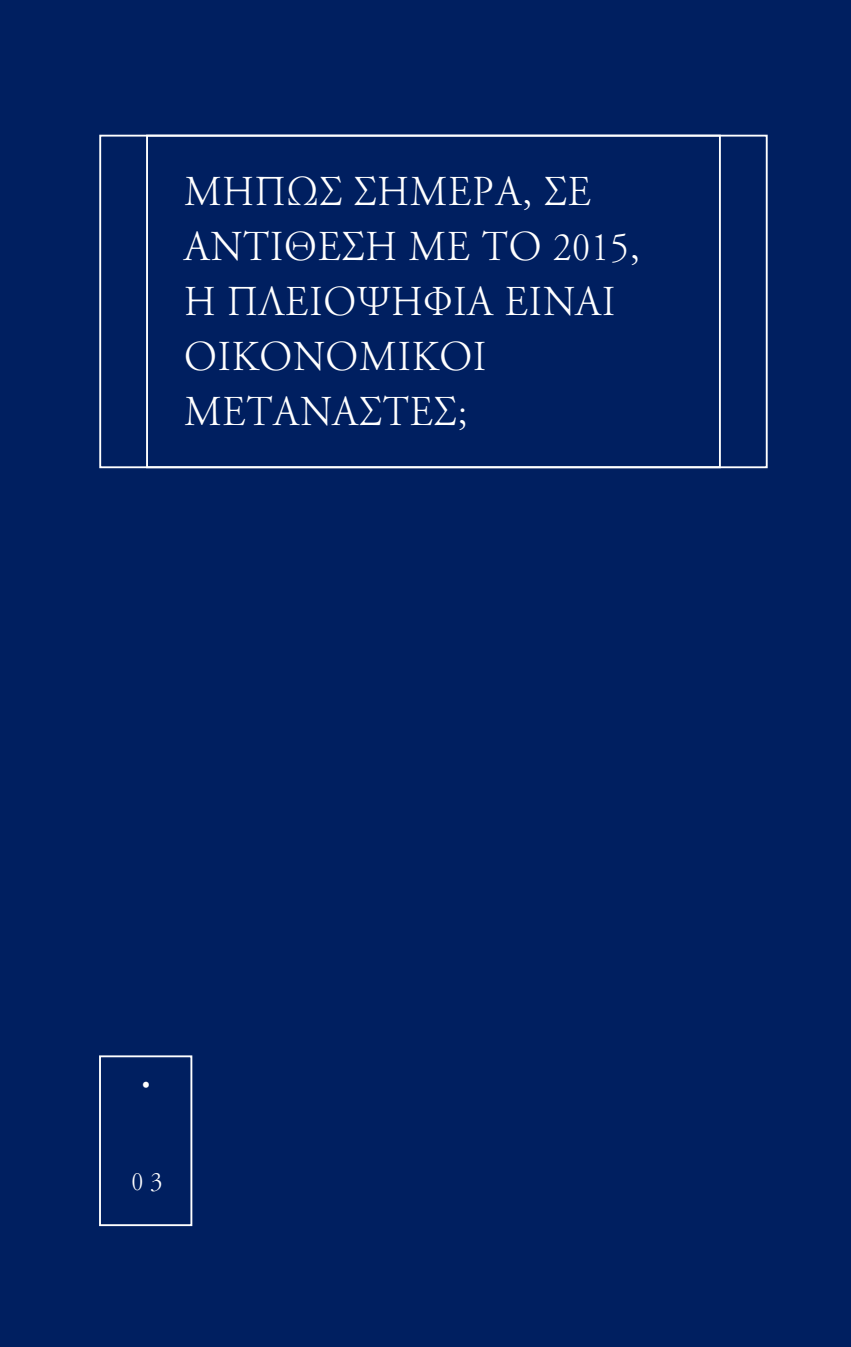
<style>
.page{position:relative;width:851px;height:1347px;background:#fff}
.page>*{position:absolute;margin:0;border:0;box-sizing:border-box;transform-origin:0 0}
.t1{font:300 42.5px/55px "CPTHASSOS";letter-spacing:.02em;color:#fff}
.t2{font:300 28px "CPTHASSOS";color:#fff}
.t3{font:300 26.5px "CPTHASSOS";color:#fff}
.s1{font-size:40.25px}
</style>
<div class="page">
<div style="left:0;top:0;width:850px;height:1346px;background:#001f60"></div>
<div style="left:99px;top:1055px;width:93px;height:171px;border:2px solid #fff"></div>
<div style="left:146px;top:135px;width:574px;height:333px;border:2px solid #fff"></div>
<p class="t1" style="left:184px;top:166px;width:457px">ΜΉΠΩΣ ΣΉΜΕΡΑ, ΣΕ<br>ΑΝΤΊΘΕΣΗ ΜΕ ΤΟ <span class="s1">2015</span>,<br>Η ΠΛΕΙΟΨΗΦΊΑ ΕΊΝΑΙ<br>ΟΙΚΟΝΟΜΙΚΟΊ<br>ΜΕΤΑΝΆΣΤΕΣ;</p>
<p class="t2" style="left:141px;top:1073px;width:12px">•</p>
<p class="t3" style="left:131px;top:1169px;width:33px">0 3</p>
</div>
